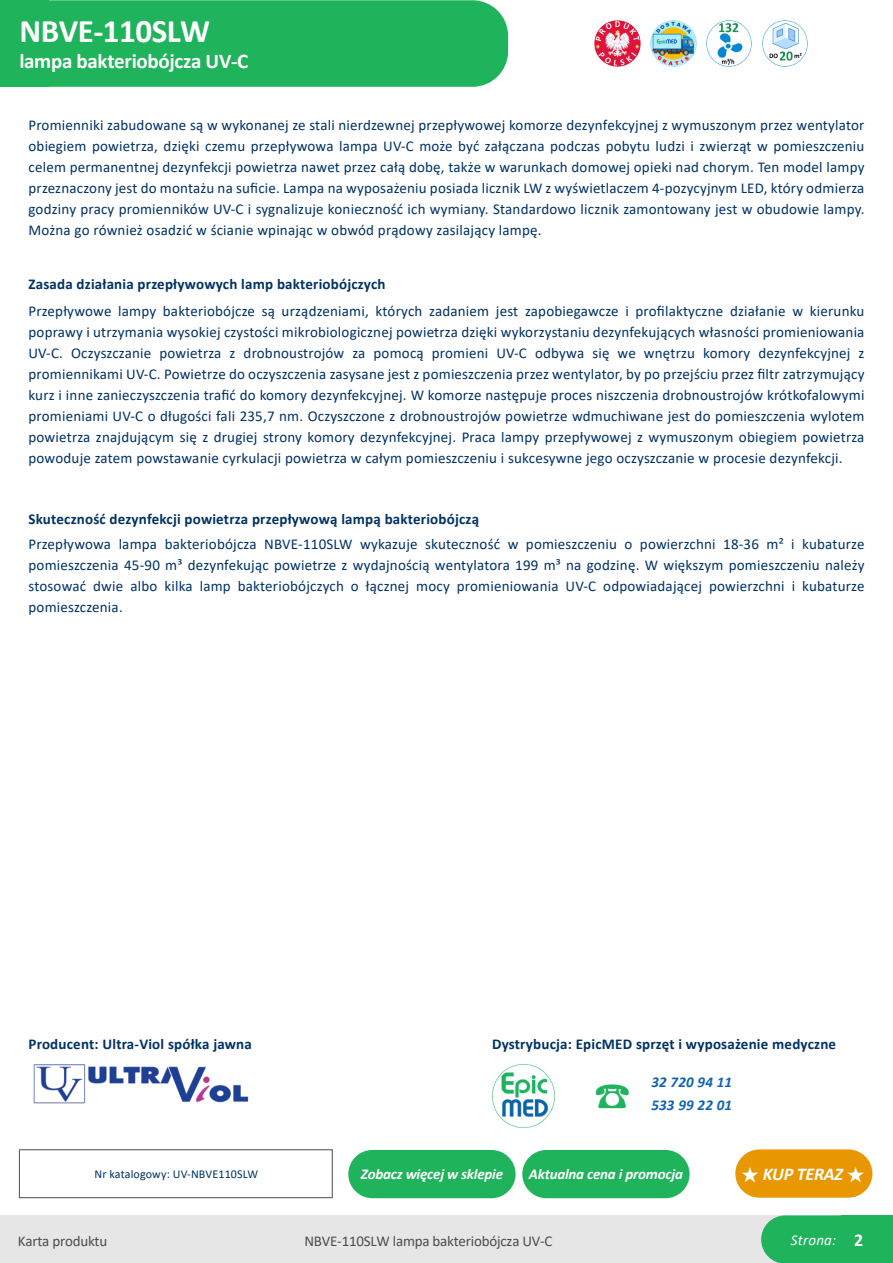
<style>
.page{position:relative;width:893px;height:1263px;background:#fff}
.page>*{position:absolute;margin:0;border:0;box-sizing:border-box;transform-origin:0 0}
.t1{font:700 36px "Malgun Gothic";color:#1fb35c}
.t2{font:700 33px "Calibri";letter-spacing:-.015em;color:#fff}
.t3{font:700 21px "Calibri";letter-spacing:-.015em;color:#fff}
.t4{font:italic 700 18px "Calibri";letter-spacing:-.015em;color:#fff}
.t5{font:15px/21px "Calibri";letter-spacing:.015em;color:#003264;text-align:justify}
.t6{font:700 15px "Calibri";letter-spacing:.015em;color:#003264}
.t7{font:15px "Calibri";letter-spacing:-.015em;color:#4d4d4d}
.t8{font:italic 700 15px "Calibri";letter-spacing:-.015em;color:#fff}
.t9{font:italic 700 15px/22.5px "Calibri";letter-spacing:.015em;color:#1364b0}
.t10{font:italic 15px "Calibri";letter-spacing:.015em;color:#fff}
.t11{font:12px "Calibri";letter-spacing:.015em;color:#003264}
.s1{font-family:"Malgun Gothic";font-style:normal}
.s2{font-weight:700;font-style:normal;font-size:18px}
</style>
<div class="page">
<div style="left:0;top:0;width:508px;height:87px;background:#1fb35c;border-radius:35px"></div>
<div style="left:0;top:0;width:48px;height:87px;background:#1fb35c"></div>
<div style="left:0;top:1215px;width:893px;height:48px;background:#e6e6e6"></div>
<div style="left:761px;top:1215px;width:132px;height:48px;background:#1fb35c;border-radius:24px"></div>
<div style="left:842px;top:1215px;width:51px;height:48px;background:#1fb35c"></div>
<img style="left:33px;top:1064px;width:215px;height:39px">
<div style="left:348px;top:1150px;width:168px;height:48px;background:#1fb35c;border-radius:24px"></div>
<div style="left:522px;top:1150px;width:168px;height:48px;background:#1fb35c;border-radius:24px"></div>
<div style="left:735px;top:1149px;width:137px;height:49px;background:#e89700;border-radius:24px"></div>
<div style="left:19px;top:1149px;width:314px;height:49px;border:1px solid #655f5f"></div>
<img style="left:492px;top:1064px;width:62px;height:63px">
<img style="left:594px;top:21px;width:46px;height:45px">
<img style="left:650px;top:21px;width:46px;height:45px">
<img style="left:762px;top:21px;width:46px;height:45px">
<img style="left:706px;top:21px;width:46px;height:45px">
<h2 class="t2" style="left:19px;top:17px;width:192px">NBVE-110SLW</h2>
<h3 class="t3" style="left:19px;top:52px;width:230px">lampa bakteriobójcza UV-C</h3>
<p class="t5" style="left:28px;top:115px;width:837px">Promienniki zabudowane są w wykonanej ze stali nierdzewnej przepływowej komorze dezynfekcyjnej z wymuszonym przez wentylator obiegiem powietrza, dzięki czemu przepływowa lampa UV-C może być załączana podczas pobytu ludzi i zwierząt w pomieszczeniu celem permanentnej dezynfekcji powietrza nawet przez całą dobę, także w warunkach domowej opieki nad chorym. Ten model lampy przeznaczony jest do montażu na suficie. Lampa na wyposażeniu posiada licznik LW z wyświetlaczem 4-pozycyjnym LED, który odmierza godziny pracy promienników UV-C i sygnalizuje konieczność ich wymiany. Standardowo licznik zamontowany jest w obudowie lampy.<br>Można go również osadzić w ścianie wpinając w obwód prądowy zasilający lampę.</p>
<p class="t6" style="left:28px;top:278px;width:359px">Zasada działania przepływowych lamp bakteriobójczych</p>
<p class="t5" style="left:28px;top:301px;width:837px">Przepływowe lampy bakteriobójcze są urządzeniami, których zadaniem jest zapobiegawcze i profilaktyczne działanie w kierunku poprawy i utrzymania wysokiej czystości mikrobiologicznej powietrza dzięki wykorzystaniu dezynfekujących własności promieniowania UV-C. Oczyszczanie powietrza z drobnoustrojów za pomocą promieni UV-C odbywa się we wnętrzu komory dezynfekcyjnej z promiennikami UV-C. Powietrze do oczyszczenia zasysane jest z pomieszczenia przez wentylator, by po przejściu przez filtr zatrzymujący kurz i inne zanieczyszczenia trafić do komory dezynfekcyjnej. W komorze następuje proces niszczenia drobnoustrojów krótkofalowymi promieniami UV-C o długości fali 235,7 nm. Oczyszczone z drobnoustrojów powietrze wdmuchiwane jest do pomieszczenia wylotem powietrza znajdującym się z drugiej strony komory dezynfekcyjnej. Praca lampy przepływowej z wymuszonym obiegiem powietrza powoduje zatem powstawanie cyrkulacji powietrza w całym pomieszczeniu i sukcesywne jego oczyszczanie w procesie dezynfekcji.</p>
<p class="t6" style="left:28px;top:513px;width:452px">Skuteczność dezynfekcji powietrza przepływową lampą bakteriobójczą</p>
<p class="t5" style="left:28px;top:535px;width:837px">Przepływowa lampa bakteriobójcza NBVE-110SLW wykazuje skuteczność w pomieszczeniu o powierzchni 18-36 m² i kubaturze pomieszczenia 45-90 m³ dezynfekując powietrze z wydajnością wentylatora 199 m³ na godzinę. W większym pomieszczeniu należy stosować dwie albo kilka lamp bakteriobójczych o łącznej mocy promieniowania UV-C odpowiadającej powierzchni i kubaturze pomieszczenia.</p>
<p class="t6" style="left:28px;top:1038px;width:225px">Producent: Ultra-Viol spółka jawna</p>
<p class="t6" style="left:492px;top:1038px;width:346px">Dystrybucja: EpicMED sprzęt i wyposażenie medyczne</p>
<h1 class="t1" style="left:595px;top:1078px;width:37px">☎</h1>
<p class="t9" style="left:651px;top:1072px;width:82px">32 720 94 11<br>533 99 22 01</p>
<p class="t11" style="left:94px;top:1169px;width:165px">Nr katalogowy: UV-NBVE110SLW</p>
<p class="t8" style="left:361px;top:1168px;width:144px">Zobacz więcej w sklepie</p>
<p class="t8" style="left:529px;top:1168px;width:155px">Aktualna cena i promocja</p>
<p class="t4" style="left:741px;top:1167px;width:125px"><span class="s1">★</span> KUP TERAZ <span class="s1">★</span></p>
<p class="t7" style="left:18px;top:1235px;width:91px">Karta produktu</p>
<p class="t7" style="left:304px;top:1235px;width:250px">NBVE-110SLW lampa bakteriobójcza UV-C</p>
<p class="t10" style="left:791px;top:1234px;width:74px">Strona: <span class="s2">2</span></p>
</div>
